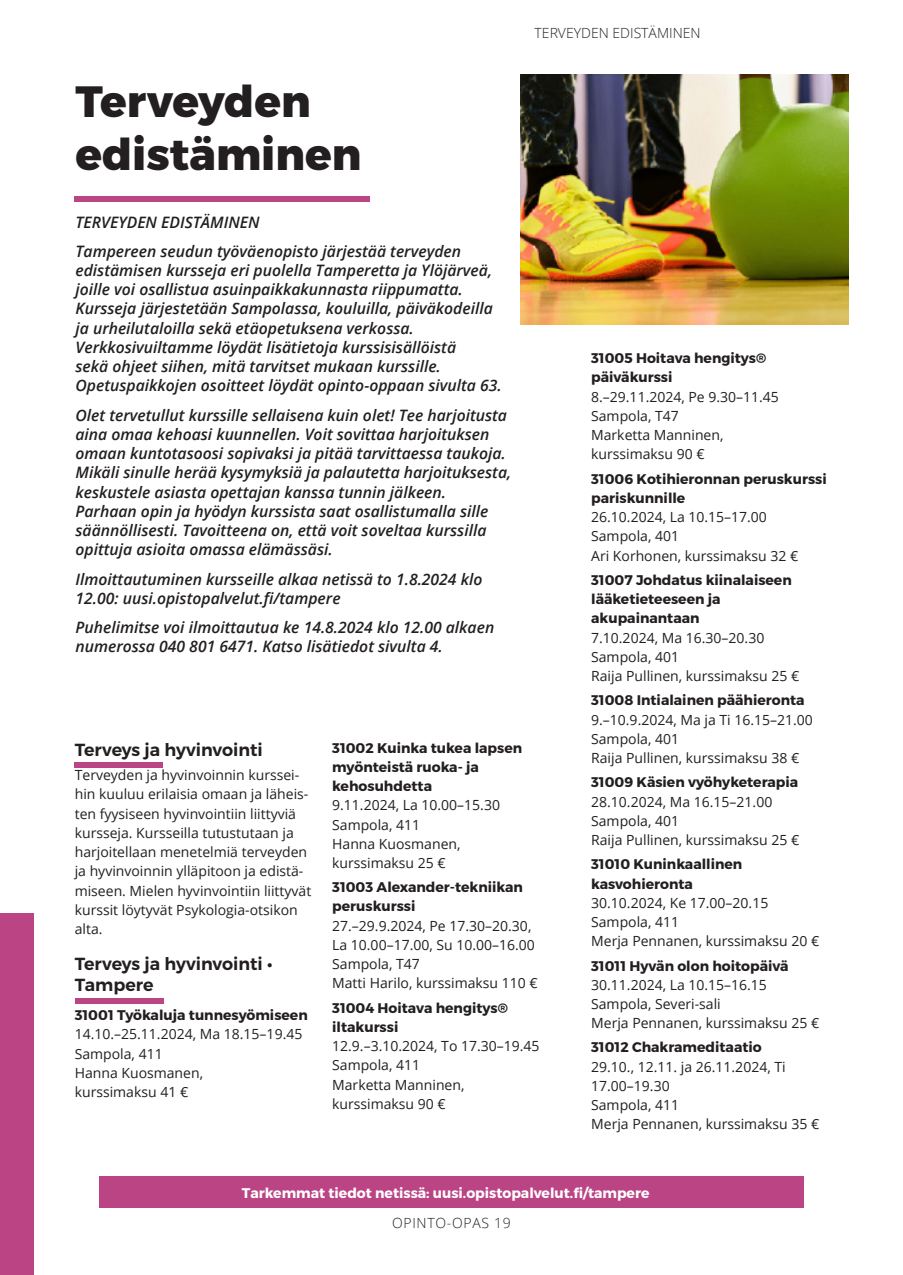
<style>
.page{position:relative;width:903px;height:1275px;background:#fff}
.page>*{position:absolute;margin:0;border:0;box-sizing:border-box;transform-origin:0 0}
.t1{font:800 43.75px/52.5px "Montserrat";color:#231f20}
.t2{font:600 17.5px/21px "Montserrat";color:#231f20}
.t3{font:italic 600 15.75px/19.2px "Open Sans";color:#231f20}
.t4{font:14px/19.2px "Open Sans";color:#231f20}
.t5{font:700 14px "Montserrat";color:#fff}
.t6{font:300 14px "Open Sans";color:#231f20}
.t7{font:300 14px "Open Sans";letter-spacing:.05em;color:#231f20}
.s1{font-family:"Montserrat";font-weight:700}
</style>
<div class="page">
<div style="left:74px;top:196px;width:295px;height:6px;background:#bb4485"></div>
<div style="left:99px;top:1177px;width:705px;height:31px;background:#bb4485"></div>
<img style="left:521px;top:74px;width:327px;height:251px">
<div style="left:74px;top:763px;width:89px;height:5px;background:#bb4485"></div>
<div style="left:75px;top:998px;width:89px;height:5px;background:#bb4485"></div>
<div style="left:0;top:914px;width:34px;height:361px;background:#bb4485"></div>
<h1 class="t1" style="left:75px;top:77px;width:287px">Terveyden edistäminen</h1>
<p class="t6" style="left:535px;top:23px;width:167px">TERVEYDEN EDISTÄMINEN</p>
<h1 class="t3" style="left:75px;top:212px;width:186px">TERVEYDEN EDISTÄMINEN</h1>
<p class="t3" style="left:75px;top:241px;width:428px">Tampereen seudun työväenopisto järjestää terveyden edistämisen kursseja eri puolella Tamperetta ja Ylöjärveä, joille voi osallistua asuinpaikkakunnasta riippumatta.<br>Kursseja järjestetään Sampolassa, kouluilla, päiväkodeilla ja urheilutaloilla sekä etäopetuksena verkossa.<br>Verkkosivuiltamme löydät lisätietoja kurssisisällöistä<br>sekä ohjeet siihen, mitä tarvitset mukaan kurssille.<br>Opetuspaikkojen osoitteet löydät opinto-oppaan sivulta 63.</p>
<p class="t3" style="left:75px;top:405px;width:437px">Olet tervetullut kurssille sellaisena kuin olet! Tee harjoitusta aina omaa kehoasi kuunnellen. Voit sovittaa harjoituksen omaan kuntotasoosi sopivaksi ja pitää tarvittaessa taukoja.<br>Mikäli sinulle herää kysymyksiä ja palautetta harjoituksesta, keskustele asiasta opettajan kanssa tunnin jälkeen.<br>Parhaan opin ja hyödyn kurssista saat osallistumalla sille säännöllisesti. Tavoitteena on, että voit soveltaa kurssilla opittuja asioita omassa elämässäsi.</p>
<p class="t3" style="left:75px;top:569px;width:408px">Ilmoittautuminen kursseille alkaa netissä to 1.8.2024 klo<br>12.00: uusi.opistopalvelut.fi/tampere</p>
<p class="t3" style="left:75px;top:617px;width:420px">Puhelimitse voi ilmoittautua ke 14.8.2024 klo 12.00 alkaen numerossa 040 801 6471. Katso lisätiedot sivulta 4.</p>
<p class="t2" style="left:75px;top:739px;width:190px">Terveys ja hyvinvointi</p>
<p class="t4" style="left:75px;top:765px;width:238px">Terveyden ja hyvinvoinnin kurssei&shy;hin kuuluu erilaisia omaan ja läheis&shy;ten fyysiseen hyvinvointiin liittyviä kursseja. Kursseilla tutustutaan ja harjoitellaan menetelmiä terveyden ja hyvinvoinnin ylläpitoon ja edistä&shy;miseen. Mielen hyvinvointiin liittyvät kurssit löytyvät Psykologia-otsikon alta.</p>
<p class="t2" style="left:75px;top:953px;width:199px">Terveys ja hyvinvointi •<br>Tampere</p>
<p class="t4" style="left:75px;top:1005px;width:235px"><span class="s1">31001 Työkaluja tunnesyömiseen<br></span>14.10.–25.11.2024, Ma 18.15–19.45<br>Sampola, 411<br>Hanna Kuosmanen,<br>kurssimaksu 41 €</p>
<p class="t4" style="left:332px;top:737px;width:191px"><span class="s1">31002 Kuinka tukea lapsen myönteistä ruoka- ja kehosuhdetta<br></span>9.11.2024, La 10.00–15.30<br>Sampola, 411<br>Hanna Kuosmanen, kurssimaksu 25 €</p>
<p class="t4" style="left:332px;top:877px;width:207px"><span class="s1">31003 Alexander-tekniikan peruskurssi<br></span>27.–29.9.2024, Pe 17.30–20.30,<br>La 10.00–17.00, Su 10.00–16.00<br>Sampola, T47<br>Matti Harilo, kurssimaksu 110 €</p>
<p class="t4" style="left:332px;top:998px;width:209px"><span class="s1">31004 Hoitava hengitys® iltakurssi<br></span>12.9.–3.10.2024, To 17.30–19.45<br>Sampola, 411<br>Marketta Manninen, kurssimaksu 90 €</p>
<p class="t4" style="left:591px;top:348px;width:189px"><span class="s1">31005 Hoitava hengitys® päiväkurssi<br></span>8.–29.11.2024, Pe 9.30–11.45<br>Sampola, T47<br>Marketta Manninen, kurssimaksu 90 €</p>
<p class="t4" style="left:591px;top:469px;width:237px"><span class="s1">31006 Kotihieronnan peruskurssi pariskunnille<br></span>26.10.2024, La 10.15–17.00<br>Sampola, 401<br>Ari Korhonen, kurssimaksu 32 €</p>
<p class="t4" style="left:591px;top:570px;width:210px"><span class="s1">31007 Johdatus kiinalaiseen lääketieteeseen ja akupainantaan<br></span>7.10.2024, Ma 16.30–20.30<br>Sampola, 401<br>Raija Pullinen, kurssimaksu 25 €</p>
<p class="t4" style="left:591px;top:690px;width:223px"><span class="s1">31008 Intialainen päähieronta<br></span>9.–10.9.2024, Ma ja Ti 16.15–21.00<br>Sampola, 401<br>Raija Pullinen, kurssimaksu 38 €</p>
<p class="t4" style="left:591px;top:772px;width:210px"><span class="s1">31009 Käsien vyöhyketerapia<br></span>28.10.2024, Ma 16.15–21.00<br>Sampola, 401<br>Raija Pullinen, kurssimaksu 25 €</p>
<p class="t4" style="left:591px;top:854px;width:230px"><span class="s1">31010 Kuninkaallinen kasvohieronta<br></span>30.10.2024, Ke 17.00–20.15<br>Sampola, 411<br>Merja Pennanen, kurssimaksu 20 €</p>
<p class="t4" style="left:591px;top:955px;width:230px"><span class="s1">31011 Hyvän olon hoitopäivä<br></span>30.11.2024, La 10.15–16.15<br>Sampola, Severi-sali<br>Merja Pennanen, kurssimaksu 25 €</p>
<p class="t4" style="left:591px;top:1037px;width:230px"><span class="s1">31012 Chakrameditaatio<br></span>29.10., 12.11. ja 26.11.2024, Ti<br>17.00–19.30<br>Sampola, 411<br>Merja Pennanen, kurssimaksu 35 €</p>
<p class="t5" style="left:242px;top:1184px;width:409px">Tarkemmat tiedot netissä: uusi.opistopalvelut.fi/tampere</p>
<p class="t7" style="left:392px;top:1213px;width:120px">OPINTO-OPAS 19</p>
</div>
